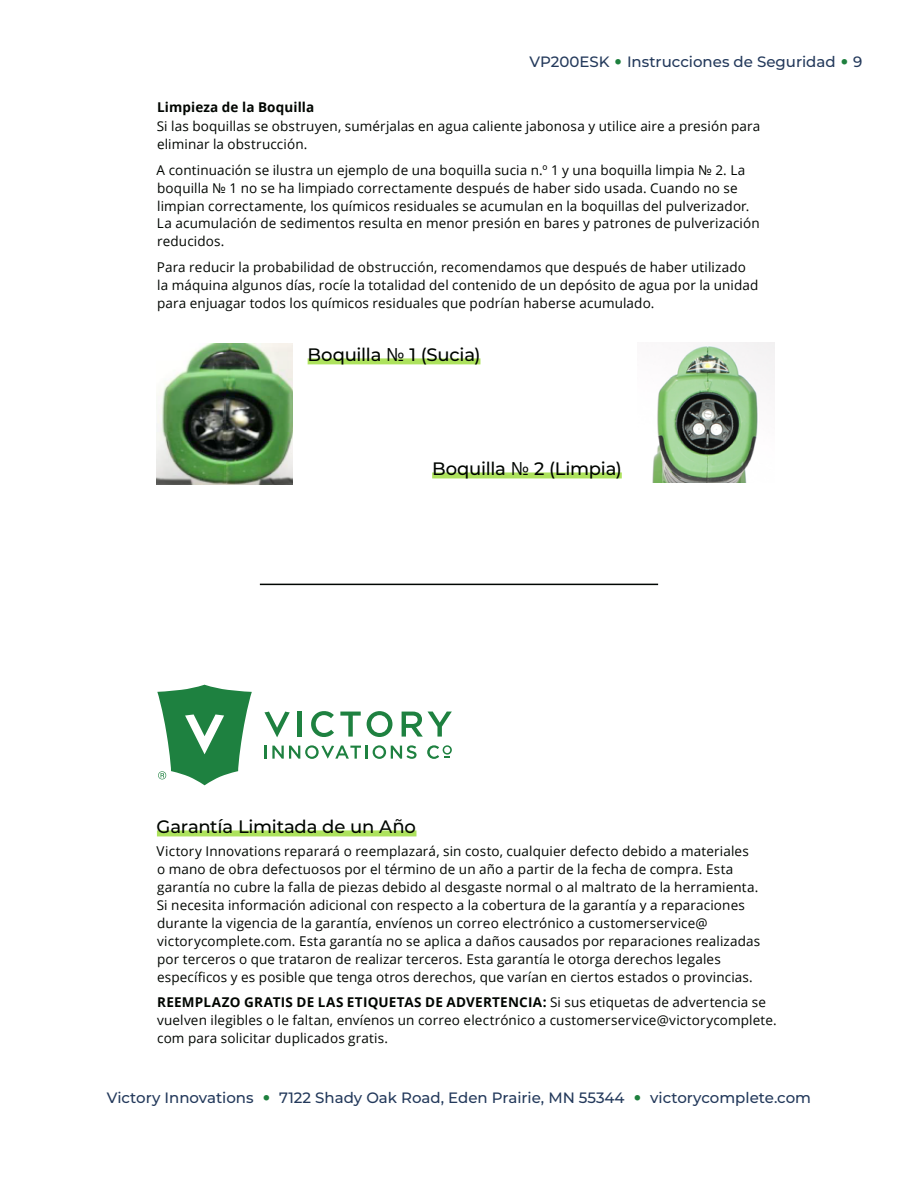
<style>
.page{position:relative;width:918px;height:1188px;background:#fff}
.page>*{position:absolute;margin:0;border:0;box-sizing:border-box;transform-origin:0 0}
.t1{font:500 18px "Montserrat";letter-spacing:-.015em;color:#000501}
.t2{font:500 15px "Montserrat";color:#23395b}
.t3{font:13.5px/18px "Open Sans";letter-spacing:.01em;color:#000501}
.t4{font:700 13.5px "Open Sans";letter-spacing:.01em;color:#000501}
.s1{font-size:30px;color:#1e803e}
.s2{font-family:"Open Sans";font-weight:400}
.s3{font-weight:700}
</style>
<div class="page">
<img style="left:157px;top:344px;width:136px;height:140px">
<div style="left:308px;top:358px;width:172px;height:6px;background:#ade25d"></div>
<div style="left:432px;top:472px;width:190px;height:6px;background:#ade25d"></div>
<img style="left:652px;top:342px;width:122px;height:141px">
<div style="left:157px;top:830px;width:259px;height:6px;background:#ade25d"></div>
<svg style="left:427px;top:745px;width:25px;height:14px"></svg>
<hr style="left:298px;top:712px;width:4px;height:25px;background:#1e8140">
<svg style="left:311px;top:711px;width:23px;height:26px"></svg>
<svg style="left:340px;top:712px;width:21px;height:25px"></svg>
<svg style="left:367px;top:711px;width:26px;height:26px"></svg>
<svg style="left:402px;top:712px;width:50px;height:25px"></svg>
<svg style="left:264px;top:712px;width:26px;height:25px"></svg>
<svg style="left:265px;top:745px;width:152px;height:14px"></svg>
<svg style="left:157px;top:685px;width:95px;height:100px"></svg>
<hr style="left:260px;top:584px;width:398px;height:1px;background:#000501">
<p class="t2" style="left:530px;top:51px;width:334px">VP200ESK <span class="s1">•</span> Instrucciones de Seguridad <span class="s1">•</span> 9</p>
<p class="t4" style="left:157px;top:97px;width:159px">Limpieza de la Boquilla</p>
<p class="t3" style="left:157px;top:117px;width:605px">Si las boquillas se obstruyen, sumérjalas en agua caliente jabonosa y utilice aire a presión para eliminar la obstrucción.</p>
<p class="t3" style="left:157px;top:160px;width:605px">A continuación se ilustra un ejemplo de una boquilla sucia n.º 1 y una boquilla limpia № 2. La boquilla № 1 no se ha limpiado correctamente después de haber sido usada. Cuando no se limpian correctamente, los químicos residuales se acumulan en la boquillas del pulverizador.<br>La acumulación de sedimentos resulta en menor presión en bares y patrones de pulverización reducidos.</p>
<p class="t3" style="left:157px;top:258px;width:603px">Para reducir la probabilidad de obstrucción, recomendamos que después de haber utilizado la máquina algunos días, rocíe la totalidad del contenido de un depósito de agua por la unidad para enjuagar todos los químicos residuales que podrían haberse acumulado.</p>
<h1 class="t1" style="left:308px;top:342px;width:174px">Boquilla <span class="s2">№</span> 1 (Sucia)</h1>
<h1 class="t1" style="left:432px;top:457px;width:191px">Boquilla <span class="s2">№</span> 2 (Limpia)</h1>
<h1 class="t1" style="left:157px;top:815px;width:261px">GarantÍa Limitada de un AÑo</h1>
<p class="t3" style="left:157px;top:842px;width:605px">Victory Innovations reparará o reemplazará, sin costo, cualquier defecto debido a materiales o mano de obra defectuosos por el término de un año a partir de la fecha de compra. Esta garantía no cubre la falla de piezas debido al desgaste normal o al maltrato de la herramienta.<br>Si necesita información adicional con respecto a la cobertura de la garantía y a reparaciones durante la vigencia de la garantía, envíenos un correo electrónico a customerservice@ victorycomplete.com. Esta garantía no se aplica a daños causados por reparaciones realizadas por terceros o que trataron de realizar terceros. Esta garantía le otorga derechos legales específicos y es posible que tenga otros derechos, que varían en ciertos estados o provincias.</p>
<p class="t3" style="left:157px;top:993px;width:621px"><span class="s3">REEMPLAZO GRATIS DE LAS ETIQUETAS DE ADVERTENCIA:</span> Si sus etiquetas de advertencia se vuelven ilegibles o le faltan, envíenos un correo electrónico a customerservice@victorycomplete. com para solicitar duplicados gratis.</p>
<p class="t2" style="left:107px;top:1087px;width:706px">Victory Innovations <span class="s1">•</span> 7122 Shady Oak Road, Eden Prairie, MN 55344 <span class="s1">•</span> victorycomplete.com</p>
</div>
